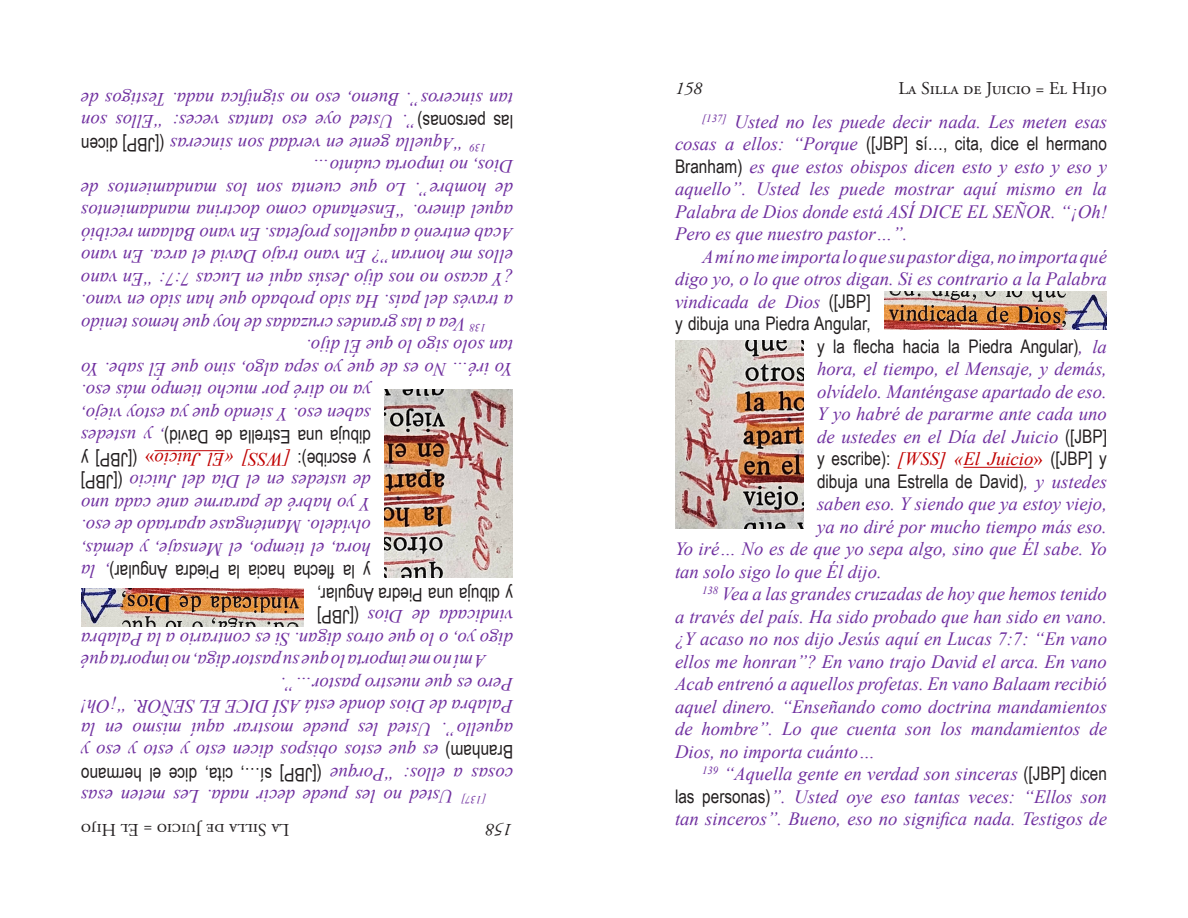
<style>
.page{position:relative;width:1188px;height:918px;background:#fff}
.page>*{position:absolute;margin:0;border:0;box-sizing:border-box;transform-origin:0 0}
.t1{font:italic 18.75px/22.5px "Times New Roman";color:#7030a0;text-align:justify}
.t2{font:18.75px/22.5px "Arial Narrow";color:#231f20}
.t3{font:18px "Adobe Garamond Pro";color:#231f20}
.t4{font:italic 18px "Adobe Garamond Pro";color:#231f20}
.t5{font:italic 10.95px "Times New Roman";color:#7030a0}
.s1{font-family:"Arial Narrow";font-style:normal;color:#231f20}
.s2{font-family:"Times New Roman";font-style:italic;color:#7030a0}
.s3{font-family:"Times New Roman";font-style:italic;color:#c00000}
.s4{font-family:"Times New Roman";color:#c00000}
</style>
<div class="page">
<hr style="left:154px;top:450px;width:71px;height:1px;background:#c00000">
<img style="left:81px;top:589px;width:223px;height:37px">
<img style="left:384px;top:389px;width:129px;height:189px">
<hr style="left:963px;top:467px;width:71px;height:1px;background:#c00000">
<img style="left:884px;top:292px;width:223px;height:37px">
<img style="left:675px;top:340px;width:129px;height:189px">
<p class="t1" style="left:513px;top:156px;width:434px;text-indent:49px;rotate:-180deg">“Aquella gente en verdad son sinceras <span class="s1">([JBP] dicen las personas)</span>”. Usted oye eso tantas veces: “Ellos son tan sinceros”. Bueno, eso no significa nada. Testigos de</p>
<p class="t4" style="left:675px;top:78px;width:28px">158</p>
<p class="t3" style="left:898px;top:78px;width:210px">La Silla de Juicio = El Hijo</p>
<p class="t1" style="left:702px;top:110px;width:407px"><sup>[137]</sup> Usted no les puede decir nada. Les meten esas</p>
<p class="t2" style="left:675px;top:132px;width:433px"><span class="s2">cosas a ellos: “Porque</span> ([JBP] sí…, cita, dice el hermano</p>
<p class="t1" style="left:675px;top:155px;width:434px"><span class="s1">Branham)</span> es que estos obispos dicen esto y esto y eso y aquello”. Usted les puede mostrar aquí mismo en la Palabra de Dios donde está ASÍ DICE EL SEÑOR. “¡Oh!<br>Pero es que nuestro pastor…”.</p>
<p class="t1" style="left:675px;top:245px;width:434px;text-indent:27px">A mí no me importa lo que su pastor diga, no importa qué digo yo, o lo que otros digan. Si es contrario a la Palabra vindicada de Dios <span class="s1">([JBP]</span></p>
<p class="t2" style="left:817px;top:312px;width:291px;text-indent:-142px">y dibuja una Piedra Angular,<br>y la flecha hacia la Piedra Angular)<span class="s2">, la</span></p>
<p class="t1" style="left:817px;top:357px;width:291px">hora, el tiempo, el Mensaje, y demás, olvídelo. Manténgase apartado de eso.<br>Y yo habré de pararme ante cada uno de ustedes en el Día del Juicio <span class="s1">([JBP]</span></p>
<p class="t2" style="left:817px;top:447px;width:291px">y escribe): <span class="s3">[WSS] «El Juicio</span><span class="s4">»</span> ([JBP] y dibuja una Estrella de David)<span class="s2">, y ustedes</span></p>
<p class="t1" style="left:817px;top:492px;width:292px">saben eso. Y siendo que ya estoy viejo,</p>
<p class="t1" style="left:817px;top:515px;width:291px">ya no diré por mucho tiempo más eso.</p>
<p class="t1" style="left:675px;top:537px;width:433px">Yo iré… No es de que yo sepa algo, sino que Él sabe. Yo</p>
<p class="t1" style="left:675px;top:560px;width:208px">tan solo sigo lo que Él dijo.</p>
<p class="t1" style="left:702px;top:582px;width:407px"><sup>138</sup> Vea a las grandes cruzadas de hoy que hemos tenido</p>
<p class="t1" style="left:675px;top:605px;width:434px">a través del país. Ha sido probado que han sido en vano.</p>
<p class="t1" style="left:675px;top:627px;width:434px">¿Y acaso no nos dijo Jesús aquí en Lucas 7:7: “En vano</p>
<p class="t1" style="left:675px;top:650px;width:433px">ellos me honran”? En vano trajo David el arca. En vano</p>
<p class="t1" style="left:675px;top:672px;width:433px">Acab entrenó a aquellos profetas. En vano Balaam recibió</p>
<p class="t1" style="left:675px;top:695px;width:433px">aquel dinero. “Enseñando como doctrina mandamientos</p>
<p class="t1" style="left:675px;top:717px;width:434px">de hombre”. Lo que cuenta son los mandamientos de</p>
<p class="t1" style="left:675px;top:740px;width:202px">Dios, no importa cuánto…</p>
<p class="t1" style="left:702px;top:762px;width:406px"><sup>139</sup> “Aquella gente en verdad son sinceras <span class="s1">([JBP] dicen</span></p>
<p class="t1" style="left:675px;top:785px;width:434px"><span class="s1">las personas)</span>”. Usted oye eso tantas veces: “Ellos son</p>
<p class="t1" style="left:675px;top:807px;width:434px">tan sinceros”. Bueno, eso no significa nada. Testigos de</p>
<p class="t5" style="left:486px;top:155px;width:18px;rotate:-180deg">139</p>
<p class="t1" style="left:513px;top:178px;width:202px;rotate:-180deg">Dios, no importa cuánto…</p>
<p class="t1" style="left:513px;top:201px;width:434px;rotate:-180deg">de hombre”. Lo que cuenta son los mandamientos de</p>
<p class="t1" style="left:513px;top:223px;width:433px;rotate:-180deg">aquel dinero. “Enseñando como doctrina mandamientos</p>
<p class="t1" style="left:513px;top:246px;width:433px;rotate:-180deg">Acab entrenó a aquellos profetas. En vano Balaam recibió</p>
<p class="t1" style="left:513px;top:268px;width:433px;rotate:-180deg">ellos me honran”? En vano trajo David el arca. En vano</p>
<p class="t1" style="left:513px;top:291px;width:434px;rotate:-180deg">¿Y acaso no nos dijo Jesús aquí en Lucas 7:7: “En vano</p>
<p class="t1" style="left:513px;top:313px;width:434px;rotate:-180deg">a través del país. Ha sido probado que han sido en vano.</p>
<p class="t1" style="left:486px;top:336px;width:407px;rotate:-180deg"><sup>138</sup> Vea a las grandes cruzadas de hoy que hemos tenido</p>
<p class="t1" style="left:513px;top:358px;width:208px;rotate:-180deg">tan solo sigo lo que Él dijo.</p>
<p class="t1" style="left:513px;top:381px;width:433px;rotate:-180deg">Yo iré… No es de que yo sepa algo, sino que Él sabe. Yo</p>
<p class="t1" style="left:371px;top:403px;width:291px;rotate:-180deg">ya no diré por mucho tiempo más eso.</p>
<p class="t1" style="left:371px;top:426px;width:292px;rotate:-180deg">saben eso. Y siendo que ya estoy viejo,</p>
<p class="t2" style="left:371px;top:471px;width:291px;rotate:-180deg">y escribe): <span class="s3">[WSS] «El Juicio</span><span class="s4">»</span> ([JBP] y dibuja una Estrella de David)<span class="s2">, y ustedes</span></p>
<p class="t1" style="left:371px;top:561px;width:291px;rotate:-180deg">hora, el tiempo, el Mensaje, y demás, olvídelo. Manténgase apartado de eso.<br>Y yo habré de pararme ante cada uno de ustedes en el Día del Juicio <span class="s1">([JBP]</span></p>
<p class="t2" style="left:371px;top:606px;width:291px;text-indent:-142px;rotate:-180deg">y dibuja una Piedra Angular,<br>y la flecha hacia la Piedra Angular)<span class="s2">, la</span></p>
<p class="t1" style="left:513px;top:673px;width:434px;text-indent:27px;rotate:-180deg">A mí no me importa lo que su pastor diga, no importa qué digo yo, o lo que otros digan. Si es contrario a la Palabra vindicada de Dios <span class="s1">([JBP]</span></p>
<p class="t1" style="left:513px;top:763px;width:434px;rotate:-180deg"><span class="s1">Branham)</span> es que estos obispos dicen esto y esto y eso y aquello”. Usted les puede mostrar aquí mismo en la Palabra de Dios donde está ASÍ DICE EL SEÑOR. “¡Oh!<br>Pero es que nuestro pastor…”.</p>
<p class="t2" style="left:513px;top:786px;width:433px;rotate:-180deg"><span class="s2">cosas a ellos: “Porque</span> ([JBP] sí…, cita, dice el hermano</p>
<p class="t1" style="left:486px;top:808px;width:407px;rotate:-180deg"><sup>[137]</sup> Usted no les puede decir nada. Les meten esas</p>
<p class="t3" style="left:290px;top:840px;width:210px;rotate:-180deg">La Silla de Juicio = El Hijo</p>
<p class="t4" style="left:513px;top:840px;width:28px;rotate:-180deg">158</p>
</div>
